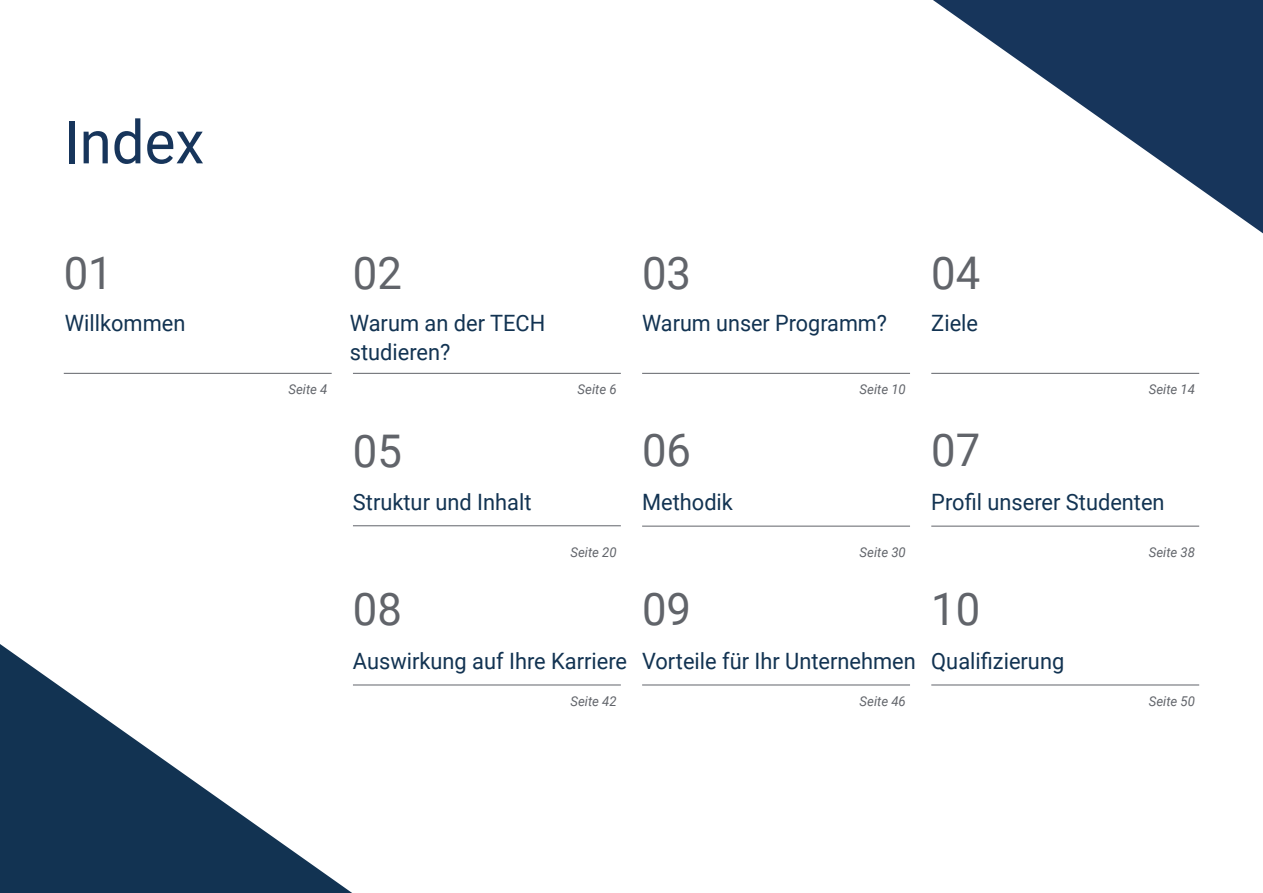
<style>
.page{position:relative;width:1263px;height:893px;background:#fff}
.page>*{position:absolute;margin:0;border:0;box-sizing:border-box;transform-origin:0 0}
.t1{font:60px "Roboto";color:#17355b}
.t2{font:45px "Roboto";color:#61646a}
.t3{font:22.5px/28.5px "Roboto";color:#123352}
.t4{font:22.5px "Roboto";color:#123352;scale:.96 1}
.t5{font:italic 13.5px "Roboto";color:#61646a}
</style>
<div class="page">
<svg style="left:933px;top:0;width:330px;height:233px"></svg>
<svg style="left:0;top:644px;width:352px;height:249px"></svg>
<hr style="left:64px;top:373px;width:268px;height:1px;background:#61646a">
<hr style="left:642px;top:526px;width:268px;height:1px;background:#61646a">
<hr style="left:353px;top:685px;width:268px;height:1px;background:#61646a">
<hr style="left:353px;top:373px;width:268px;height:1px;background:#61646a">
<hr style="left:353px;top:525px;width:268px;height:1px;background:#61646a">
<hr style="left:931px;top:526px;width:268px;height:1px;background:#61646a">
<hr style="left:642px;top:685px;width:268px;height:1px;background:#61646a">
<hr style="left:931px;top:685px;width:268px;height:1px;background:#61646a">
<hr style="left:642px;top:373px;width:268px;height:1px;background:#61646a">
<hr style="left:931px;top:373px;width:268px;height:1px;background:#61646a">
<h1 class="t1" style="left:64px;top:100px;width:142px">Index</h1>
<h2 class="t2" style="left:64px;top:241px;width:51px">01</h2>
<h2 class="t2" style="left:353px;top:241px;width:51px">02</h2>
<h2 class="t2" style="left:642px;top:241px;width:51px">03</h2>
<h2 class="t2" style="left:931px;top:241px;width:51px">04</h2>
<p class="t3" style="left:65px;top:308px;width:122px">Willkommen</p>
<p class="t3" style="left:931px;top:308px;width:48px">Ziele</p>
<p class="t3" style="left:350px;top:308px;width:197px">Warum an der TECH studieren?</p>
<p class="t4" style="left:642px;top:307px;width:257px">Warum unser Programm?</p>
<p class="t5" style="left:288px;top:380px;width:40px">Seite 4</p>
<p class="t5" style="left:578px;top:380px;width:40px">Seite 6</p>
<p class="t5" style="left:860px;top:380px;width:48px">Seite 10</p>
<p class="t5" style="left:1149px;top:380px;width:48px">Seite 14</p>
<h2 class="t2" style="left:353px;top:419px;width:51px">05</h2>
<h2 class="t2" style="left:642px;top:419px;width:51px">06</h2>
<h2 class="t2" style="left:931px;top:419px;width:51px">07</h2>
<p class="t3" style="left:353px;top:487px;width:180px">Struktur und Inhalt</p>
<p class="t3" style="left:642px;top:487px;width:92px">Methodik</p>
<p class="t3" style="left:931px;top:487px;width:235px">Profil unserer Studenten</p>
<p class="t5" style="left:570px;top:543px;width:48px">Seite 20</p>
<p class="t5" style="left:860px;top:543px;width:48px">Seite 30</p>
<p class="t5" style="left:1149px;top:543px;width:48px">Seite 38</p>
<h2 class="t2" style="left:353px;top:578px;width:51px">08</h2>
<h2 class="t2" style="left:642px;top:578px;width:51px">09</h2>
<h2 class="t2" style="left:931px;top:578px;width:51px">10</h2>
<p class="t3" style="left:353px;top:646px;width:276px">Auswirkung auf Ihre Karriere</p>
<p class="t3" style="left:642px;top:645px;width:424px">Vorteile für Ihr Unternehmen Qualifizierung</p>
<p class="t5" style="left:570px;top:692px;width:48px">Seite 42</p>
<p class="t5" style="left:860px;top:692px;width:48px">Seite 46</p>
<p class="t5" style="left:1149px;top:692px;width:48px">Seite 50</p>
</div>
